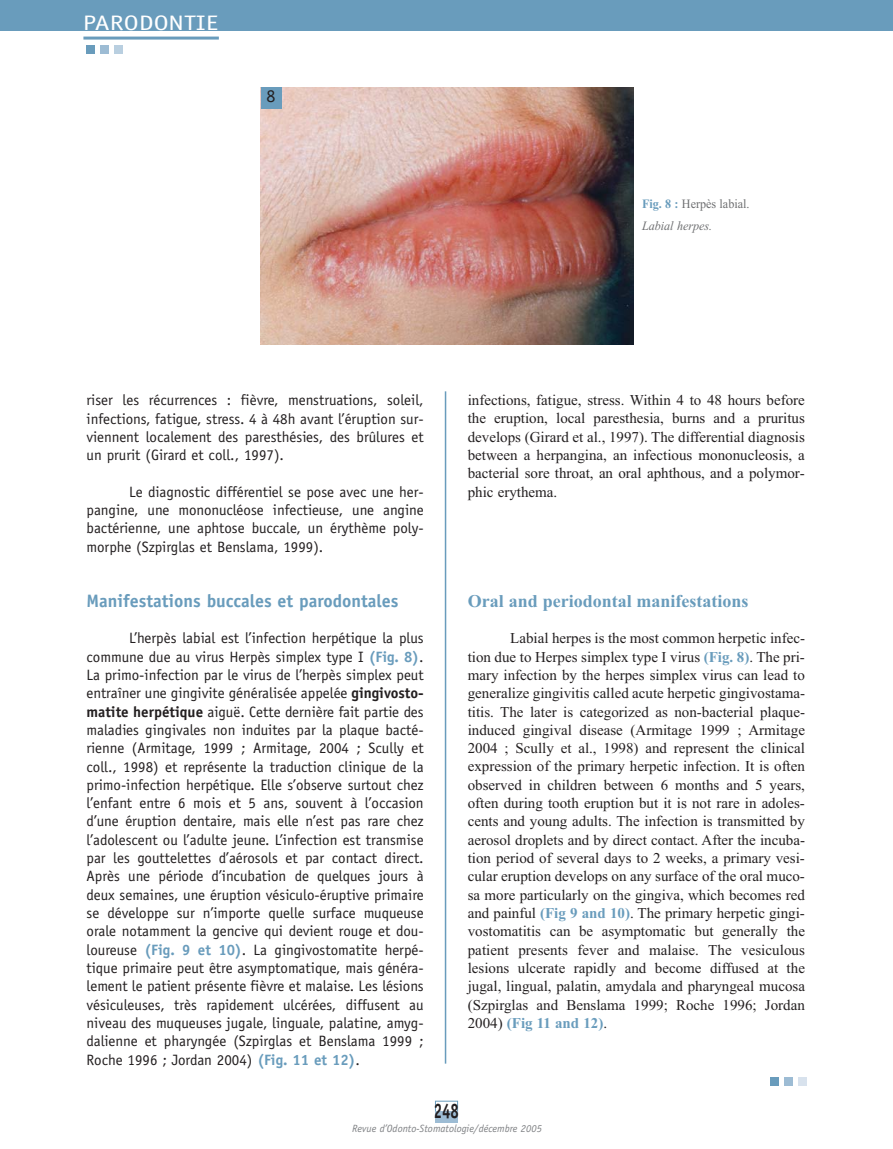
<style>
.page{position:relative;width:893px;height:1149px;background:#fff}
.page>*{position:absolute;margin:0;border:0;box-sizing:border-box;transform-origin:0 0}
.t1{font:21px "Officina Sans";color:#fff;scale:1.28 1}
.t2{font:700 21px "Officina Sans";color:#231f20;scale:.72 1}
.t3{font:700 18px "Officina Sans";color:#699cbc}
.t4{font:700 18px "Times New Roman";color:#699cbc}
.t5{font:18px "Officina Sans";color:#231f20}
.t6{font:15px/18.3px "Officina Sans";color:#231f20;text-align:justify}
.t7{font:15px/18.3px "Times New Roman";color:#231f20;text-align:justify}
.t8{font:12.75px/21.8px "Times New Roman";color:#6d6e70;scale:.95 1}
.t9{font:italic 10.5px "Officina Sans";color:#808285}
.s1{font-weight:700;color:#699cbc}
.s2{font-style:italic}
.s3{font-weight:700}
</style>
<div class="page">
<div style="left:435px;top:1100px;width:23px;height:11px;border:1px solid #699cbc"></div>
<div style="left:435px;top:1111px;width:23px;height:11px;background:#9dbcd4"></div>
<div style="left:0;top:0;width:893px;height:31px;background:#699cbc"></div>
<div style="left:770px;top:1076px;width:9px;height:9px;background:#699cbc"></div>
<div style="left:784px;top:1076px;width:8px;height:9px;background:#9dbcd4"></div>
<div style="left:798px;top:1076px;width:8px;height:9px;background:#d8e2ed"></div>
<div style="left:86px;top:45px;width:9px;height:9px;background:#699cbc"></div>
<div style="left:100px;top:45px;width:8px;height:9px;background:#9dbcd4"></div>
<div style="left:114px;top:45px;width:8px;height:9px;background:#b9cfe0"></div>
<hr style="left:83px;top:37px;width:136px;height:3px;background:#699cbc">
<hr style="left:445px;top:391px;width:1px;height:672px;background:#699cbc">
<img style="left:261px;top:87px;width:372px;height:257px">
<div style="left:261px;top:87px;width:21px;height:21px;background:#699cbc"></div>
<h1 class="t1" style="left:83px;top:15px;width:107px">PARODONTIE</h1>
<p class="t5" style="left:267px;top:89px;width:10px">8</p>
<p class="t8" style="left:642px;top:194px;width:115px"><span class="s1">Fig. 8 :</span> Herpès labial.<br><span class="s2">Labial herpes.</span></p>
<p class="t6" style="left:87px;top:392px;width:339px">riser les récurrences : fièvre, menstruations, soleil, infections, fatigue, stress. 4 à 48h avant l’éruption sur&shy;viennent localement des paresthésies, des brûlures et un prurit (Girard et coll., 1997).</p>
<p class="t6" style="left:87px;top:483px;width:339px;text-indent:43px">Le diagnostic différentiel se pose avec une her&shy;pangine, une mononucléose infectieuse, une angine bactérienne, une aphtose buccale, un érythème poly&shy;morphe (Szpirglas et Benslama, 1999).</p>
<p class="t3" style="left:87px;top:593px;width:313px">Manifestations buccales et parodontales</p>
<p class="t6" style="left:87px;top:630px;width:339px;text-indent:43px">L’herpès labial est l’infection herpétique la plus commune due au virus Herpès simplex type I <span class="s1">(Fig. 8)</span>.<br>La primo-infection par le virus de l’herpès simplex peut entraîner une gingivite généralisée appelée <span class="s3">gingivosto&shy;matite herpétique</span> aiguë. Cette dernière fait partie des maladies gingivales non induites par la plaque bacté&shy;rienne (Armitage, 1999 ; Armitage, 2004 ; Scully et coll., 1998) et représente la traduction clinique de la primo-infection herpétique. Elle s’observe surtout chez l’enfant entre 6 mois et 5 ans, souvent à l’occasion d’une éruption dentaire, mais elle n’est pas rare chez l’adolescent ou l’adulte jeune. L’infection est transmise par les gouttelettes d’aérosols et par contact direct.<br>Après une période d’incubation de quelques jours à deux semaines, une éruption vésiculo-éruptive primaire se développe sur n’importe quelle surface muqueuse orale notamment la gencive qui devient rouge et dou&shy;loureuse <span class="s1">(Fig. 9 et 10)</span>. La gingivostomatite herpé&shy;tique primaire peut être asymptomatique, mais généra&shy;lement le patient présente fièvre et malaise. Les lésions vésiculeuses, très rapidement ulcérées, diffusent au niveau des muqueuses jugale, linguale, palatine, amyg&shy;dalienne et pharyngée (Szpirglas et Benslama 1999 ; Roche 1996 ; Jordan 2004) <span class="s1">(Fig. 11 et 12)</span>.</p>
<p class="t7" style="left:468px;top:392px;width:339px">infections, fatigue, stress. Within 4 to 48 hours before the eruption, local paresthesia, burns and a pruritus develops (Girard et al., 1997). The differential diagnosis between a herpangina, an infectious mononucleosis, a bacterial sore throat, an oral aphthous, and a polymor&shy;phic erythema.</p>
<p class="t4" style="left:468px;top:594px;width:282px">Oral and periodontal manifestations</p>
<p class="t7" style="left:468px;top:630px;width:339px;text-indent:43px">Labial herpes is the most common herpetic infec&shy;tion due to Herpes simplex type I virus <span class="s1">(Fig. 8)</span>. The pri&shy;mary infection by the herpes simplex virus can lead to generalize gingivitis called acute herpetic gingivostama&shy;titis. The later is categorized as non-bacterial plaque&shy;induced gingival disease (Armitage 1999 ; Armitage 2004 ; Scully et al., 1998) and represent the clinical expression of the primary herpetic infection. It is often observed in children between 6 months and 5 years, often during tooth eruption but it is not rare in adoles&shy;cents and young adults. The infection is transmitted by aerosol droplets and by direct contact. After the incuba&shy;tion period of several days to 2 weeks, a primary vesi&shy;cular eruption develops on any surface of the oral muco&shy;sa more particularly on the gingiva, which becomes red and painful <span class="s1">(Fig 9 and 10)</span>. The primary herpetic gingi&shy;vostomatitis can be asymptomatic but generally the patient presents fever and malaise. The vesiculous lesions ulcerate rapidly and become diffused at the jugal, lingual, palatin, amydala and pharyngeal mucosa (Szpirglas and Benslama 1999; Roche 1996; Jordan 2004) <span class="s1">(Fig 11 and 12)</span>.</p>
<h1 class="t2" style="left:434px;top:1102px;width:36px">248</h1>
<p class="t9" style="left:352px;top:1124px;width:191px">Revue d’Odonto-Stomatologie/décembre 2005</p>
</div>
